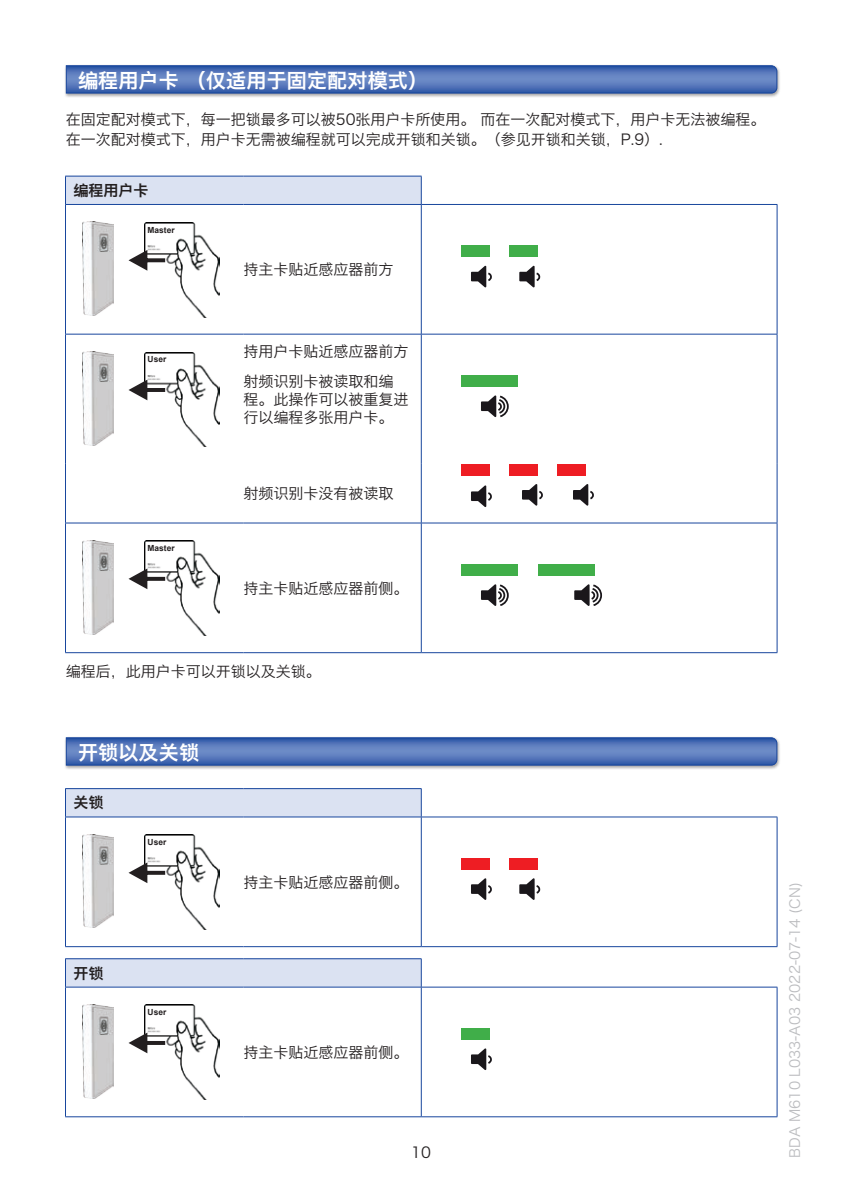
<style>
.page{position:relative;width:842px;height:1191px;background:#fff}
.page>*{position:absolute;margin:0;border:0;box-sizing:border-box;transform-origin:0 0}
.t1{font:20px "Hiragino Sans GB W6";letter-spacing:.01em;color:#fff}
.t2{font:15px/20px "Hiragino Sans GB W3";color:#231f20}
.t3{font:15px "Hiragino Sans GB W6";color:#231f20}
.t4{font:14px "Hiragino Sans GB W3";color:#bcbdc0}
.t5{font:700 8.4px "Arial";color:#231f20}
</style>
<div class="page">
<div style="left:64px;top:64px;width:716px;height:34px;background:#231f20;opacity:.4"></div>
<svg style="left:65px;top:65px;width:713px;height:29px"></svg>
<svg style="left:66px;top:177px;width:355px;height:475px"></svg>
<svg style="left:422px;top:205px;width:355px;height:447px"></svg>
<hr style="left:65px;top:176px;width:178px;height:1px;background:#18469d">
<svg style="left:65px;top:176px;width:1px;height:28px"></svg>
<hr style="left:243px;top:176px;width:179px;height:1px;background:#18469d">
<svg style="left:421px;top:176px;width:1px;height:28px"></svg>
<hr style="left:65px;top:204px;width:178px;height:1px;background:#18469d">
<hr style="left:65px;top:205px;width:1px;height:129px;background:#18469d">
<hr style="left:243px;top:204px;width:178px;height:1px;background:#18469d">
<hr style="left:421px;top:204px;width:356px;height:1px;background:#18469d">
<hr style="left:421px;top:205px;width:1px;height:129px;background:#18469d">
<hr style="left:777px;top:205px;width:1px;height:129px;background:#18469d">
<hr style="left:65px;top:334px;width:178px;height:1px;background:#18469d">
<hr style="left:65px;top:334px;width:1px;height:130px;background:#18469d">
<hr style="left:243px;top:334px;width:178px;height:1px;background:#18469d">
<hr style="left:421px;top:334px;width:356px;height:1px;background:#18469d">
<hr style="left:421px;top:334px;width:1px;height:130px;background:#18469d">
<hr style="left:777px;top:334px;width:1px;height:130px;background:#18469d">
<hr style="left:65px;top:464px;width:1px;height:59px;background:#18469d">
<hr style="left:421px;top:464px;width:1px;height:59px;background:#18469d">
<hr style="left:777px;top:464px;width:1px;height:59px;background:#18469d">
<hr style="left:65px;top:522px;width:178px;height:1px;background:#18469d">
<hr style="left:65px;top:523px;width:1px;height:129px;background:#18469d">
<hr style="left:243px;top:522px;width:178px;height:1px;background:#18469d">
<hr style="left:421px;top:522px;width:356px;height:1px;background:#18469d">
<hr style="left:421px;top:523px;width:1px;height:129px;background:#18469d">
<hr style="left:777px;top:523px;width:1px;height:129px;background:#18469d">
<hr style="left:65px;top:652px;width:178px;height:1px;background:#18469d">
<hr style="left:243px;top:652px;width:178px;height:1px;background:#18469d">
<hr style="left:421px;top:652px;width:356px;height:1px;background:#18469d">
<img style="left:144px;top:222px;width:75px;height:95px">
<img style="left:83px;top:221px;width:31px;height:94px">
<svg style="left:129px;top:250px;width:36px;height:21px"></svg>
<div style="left:148px;top:225px;width:43px;height:11px;background:#fff"></div>
<div style="left:461px;top:246px;width:28px;height:11px;background:#40ae49"></div>
<div style="left:509px;top:246px;width:29px;height:11px;background:#40ae49"></div>
<svg style="left:471px;top:266px;width:21px;height:21px"></svg>
<svg style="left:519px;top:266px;width:21px;height:21px"></svg>
<img style="left:144px;top:352px;width:75px;height:95px">
<img style="left:83px;top:351px;width:31px;height:94px">
<svg style="left:129px;top:379px;width:36px;height:21px"></svg>
<div style="left:148px;top:355px;width:43px;height:10px;background:#fff"></div>
<div style="left:461px;top:375px;width:57px;height:12px;background:#40ae49"></div>
<svg style="left:481px;top:395px;width:28px;height:22px"></svg>
<div style="left:461px;top:464px;width:28px;height:11px;background:#ee1d23"></div>
<div style="left:509px;top:464px;width:29px;height:11px;background:#ee1d23"></div>
<div style="left:558px;top:464px;width:28px;height:11px;background:#ee1d23"></div>
<svg style="left:471px;top:485px;width:21px;height:22px"></svg>
<svg style="left:522px;top:484px;width:21px;height:22px"></svg>
<svg style="left:573px;top:484px;width:21px;height:22px"></svg>
<img style="left:144px;top:541px;width:75px;height:94px">
<img style="left:83px;top:540px;width:31px;height:94px">
<svg style="left:129px;top:568px;width:36px;height:21px"></svg>
<div style="left:148px;top:544px;width:43px;height:10px;background:#fff"></div>
<div style="left:461px;top:564px;width:57px;height:11px;background:#40ae49"></div>
<div style="left:538px;top:564px;width:56px;height:11px;background:#40ae49"></div>
<svg style="left:481px;top:584px;width:28px;height:22px"></svg>
<svg style="left:574px;top:584px;width:28px;height:22px"></svg>
<div style="left:64px;top:736px;width:716px;height:34px;background:#231f20;opacity:.4"></div>
<svg style="left:65px;top:737px;width:713px;height:29px"></svg>
<svg style="left:66px;top:789px;width:355px;height:157px"></svg>
<hr style="left:65px;top:788px;width:178px;height:1px;background:#18469d">
<svg style="left:65px;top:789px;width:1px;height:27px"></svg>
<hr style="left:243px;top:788px;width:179px;height:1px;background:#18469d">
<svg style="left:421px;top:789px;width:1px;height:27px"></svg>
<hr style="left:65px;top:816px;width:178px;height:1px;background:#18469d">
<hr style="left:65px;top:817px;width:1px;height:129px;background:#18469d">
<hr style="left:243px;top:816px;width:178px;height:1px;background:#18469d">
<hr style="left:421px;top:816px;width:356px;height:1px;background:#18469d">
<hr style="left:421px;top:817px;width:1px;height:129px;background:#18469d">
<hr style="left:777px;top:817px;width:1px;height:129px;background:#18469d">
<hr style="left:65px;top:946px;width:178px;height:1px;background:#18469d">
<hr style="left:243px;top:946px;width:178px;height:1px;background:#18469d">
<hr style="left:421px;top:946px;width:356px;height:1px;background:#18469d">
<img style="left:144px;top:835px;width:75px;height:94px">
<img style="left:83px;top:834px;width:31px;height:94px">
<svg style="left:129px;top:862px;width:36px;height:21px"></svg>
<div style="left:148px;top:837px;width:43px;height:11px;background:#fff"></div>
<div style="left:461px;top:858px;width:28px;height:11px;background:#ee1d23"></div>
<div style="left:509px;top:858px;width:29px;height:11px;background:#ee1d23"></div>
<svg style="left:471px;top:878px;width:21px;height:22px"></svg>
<svg style="left:519px;top:878px;width:21px;height:22px"></svg>
<svg style="left:66px;top:959px;width:355px;height:157px"></svg>
<hr style="left:65px;top:958px;width:178px;height:1px;background:#18469d">
<svg style="left:65px;top:959px;width:1px;height:27px"></svg>
<hr style="left:243px;top:958px;width:179px;height:1px;background:#18469d">
<svg style="left:421px;top:959px;width:1px;height:27px"></svg>
<hr style="left:65px;top:986px;width:178px;height:1px;background:#18469d">
<hr style="left:65px;top:987px;width:1px;height:129px;background:#18469d">
<hr style="left:243px;top:986px;width:178px;height:1px;background:#18469d">
<hr style="left:421px;top:986px;width:356px;height:1px;background:#18469d">
<hr style="left:421px;top:987px;width:1px;height:129px;background:#18469d">
<hr style="left:777px;top:987px;width:1px;height:129px;background:#18469d">
<hr style="left:65px;top:1116px;width:178px;height:1px;background:#18469d">
<hr style="left:243px;top:1116px;width:178px;height:1px;background:#18469d">
<hr style="left:421px;top:1116px;width:356px;height:1px;background:#18469d">
<img style="left:144px;top:1005px;width:75px;height:94px">
<img style="left:83px;top:1004px;width:31px;height:94px">
<svg style="left:129px;top:1032px;width:36px;height:21px"></svg>
<div style="left:148px;top:1008px;width:43px;height:10px;background:#fff"></div>
<div style="left:461px;top:1028px;width:28px;height:11px;background:#40ae49"></div>
<svg style="left:471px;top:1048px;width:21px;height:22px"></svg>
<h1 class="t1" style="left:78px;top:67px;width:352px">编程用户卡（仅适用于固定配对模式）</h1>
<p class="t2" style="left:66px;top:109px;width:701px">在固定配对模式下，每一把锁最多可以被50张用户卡所使用。 而在一次配对模式下，用户卡无法被编程。在一次配对模式下，用户卡无需被编程就可以完成开锁和关锁。（参见开锁和关锁，P.9）.</p>
<p class="t3" style="left:73px;top:180px;width:76px">编程用户卡</p>
<p class="t5" style="left:148px;top:225px;width:29px">Master</p>
<p class="t2" style="left:243px;top:259px;width:151px">持主卡贴近感应器前方</p>
<p class="t5" style="left:148px;top:355px;width:20px">User</p>
<p class="t2" style="left:243px;top:337px;width:166px;line-height:29.4px">持用户卡贴近感应器前方射频识别卡被读取和编</p>
<p class="t2" style="left:243px;top:390px;width:166px;line-height:18px">程。此操作可以被重复进行以编程多张用户卡。</p>
<p class="t5" style="left:148px;top:543px;width:29px">Master</p>
<p class="t2" style="left:243px;top:483px;width:151px">射频识别卡没有被读取</p>
<p class="t2" style="left:243px;top:577px;width:166px">持主卡贴近感应器前侧。</p>
<p class="t2" style="left:66px;top:661px;width:257px">编程后，此用户卡可以开锁以及关锁。</p>
<h1 class="t1" style="left:78px;top:739px;width:122px">开锁以及关锁</h1>
<p class="t3" style="left:73px;top:793px;width:31px">关锁</p>
<p class="t5" style="left:148px;top:837px;width:20px">User</p>
<p class="t3" style="left:73px;top:963px;width:31px">开锁</p>
<p class="t5" style="left:148px;top:1007px;width:20px">User</p>
<p class="t2" style="left:243px;top:871px;width:166px">持主卡贴近感应器前侧。</p>
<p class="t2" style="left:243px;top:1041px;width:166px">持主卡贴近感应器前侧。</p>
<p class="t2" style="left:411px;top:1141px;width:21px">10</p>
<p class="t4" style="left:786px;top:1157px;width:277px;rotate:-90deg">BDA M610 L033-A03 2022-07-14 (CN)</p>
</div>
